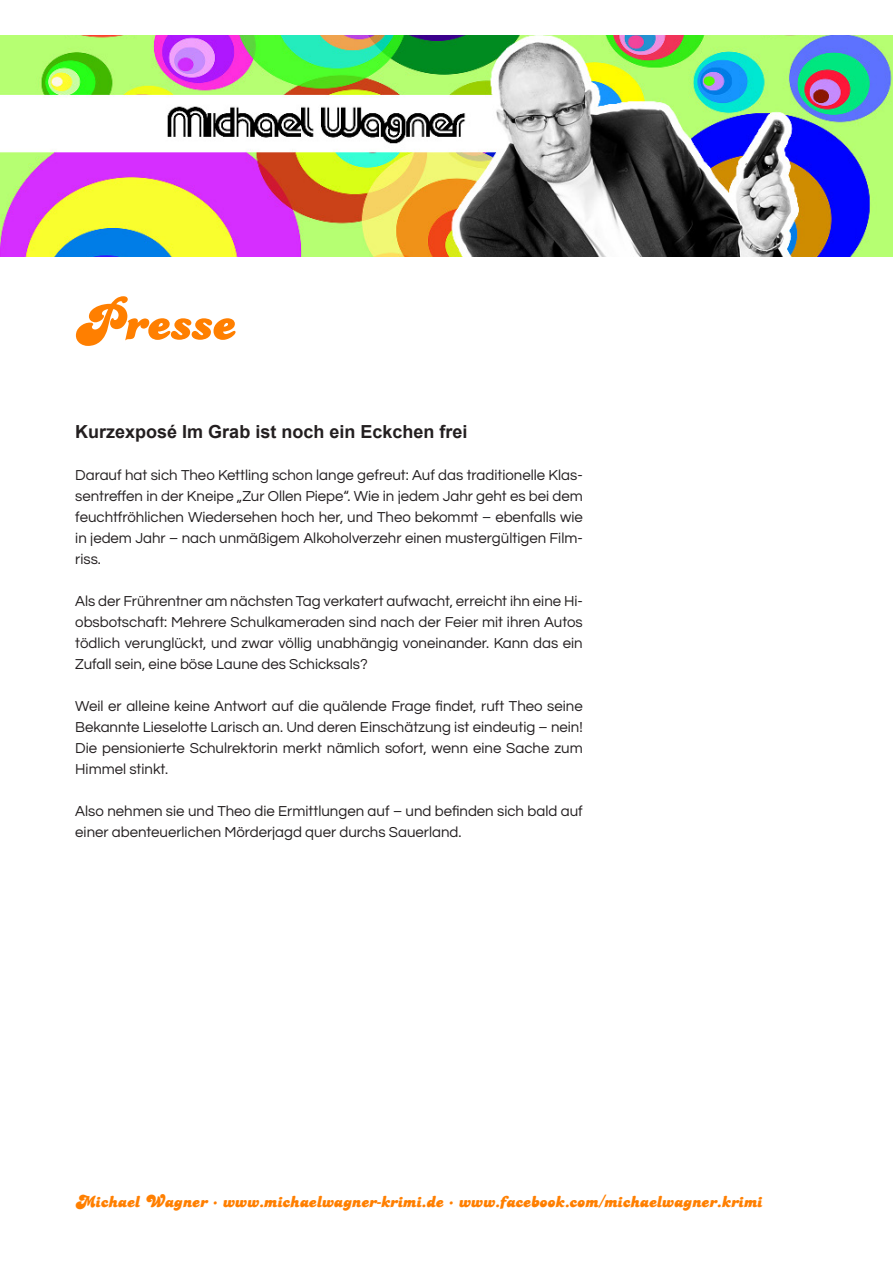
<style>
.page{position:relative;width:893px;height:1263px;background:#fff}
.page>*{position:absolute;margin:0;border:0;box-sizing:border-box;transform-origin:0 0}
.t1{font:54px "PT Banana Split";color:#ff7f00}
.t2{font:18px "PT Banana Split";color:#ff7f00}
.t3{font:700 18px "Arial";color:#231f20}
.t4{font:15px/21px "Questrial";color:#231f20;text-align:justify}
</style>
<div class="page">
<img style="left:0;top:35px;width:893px;height:221px">
<p class="t1" style="left:75px;top:293px;width:162px">Presse</p>
<p class="t3" style="left:75px;top:420px;width:394px">Kurzexposé Im Grab ist noch ein Eckchen frei</p>
<p class="t4" style="left:75px;top:465px;width:509px">Darauf hat sich Theo Kettling schon lange gefreut: Auf das traditionelle Klas&shy;sentreffen in der Kneipe „Zur Ollen Piepe“. Wie in jedem Jahr geht es bei dem feuchtfröhlichen Wiedersehen hoch her, und Theo bekommt – ebenfalls wie in jedem Jahr – nach unmäßigem Alkoholverzehr einen mustergültigen Film&shy;riss.</p>
<p class="t4" style="left:75px;top:591px;width:509px">Als der Frührentner am nächsten Tag verkatert aufwacht, erreicht ihn eine Hi&shy;obsbotschaft: Mehrere Schulkameraden sind nach der Feier mit ihren Autos tödlich verunglückt, und zwar völlig unabhängig voneinander. Kann das ein Zufall sein, eine böse Laune des Schicksals?</p>
<p class="t4" style="left:75px;top:696px;width:509px">Weil er alleine keine Antwort auf die quälende Frage findet, ruft Theo seine Bekannte Lieselotte Larisch an. Und deren Einschätzung ist eindeutig – nein!<br>Die pensionierte Schulrektorin merkt nämlich sofort, wenn eine Sache zum Himmel stinkt.</p>
<p class="t4" style="left:75px;top:801px;width:509px">Also nehmen sie und Theo die Ermittlungen auf – und befinden sich bald auf einer abenteuerlichen Mörderjagd quer durchs Sauerland.</p>
<p class="t2" style="left:75px;top:1192px;width:689px">Michael Wagner · www.michaelwagner-krimi.de · www.facebook.com/michaelwagner.krimi</p>
</div>
